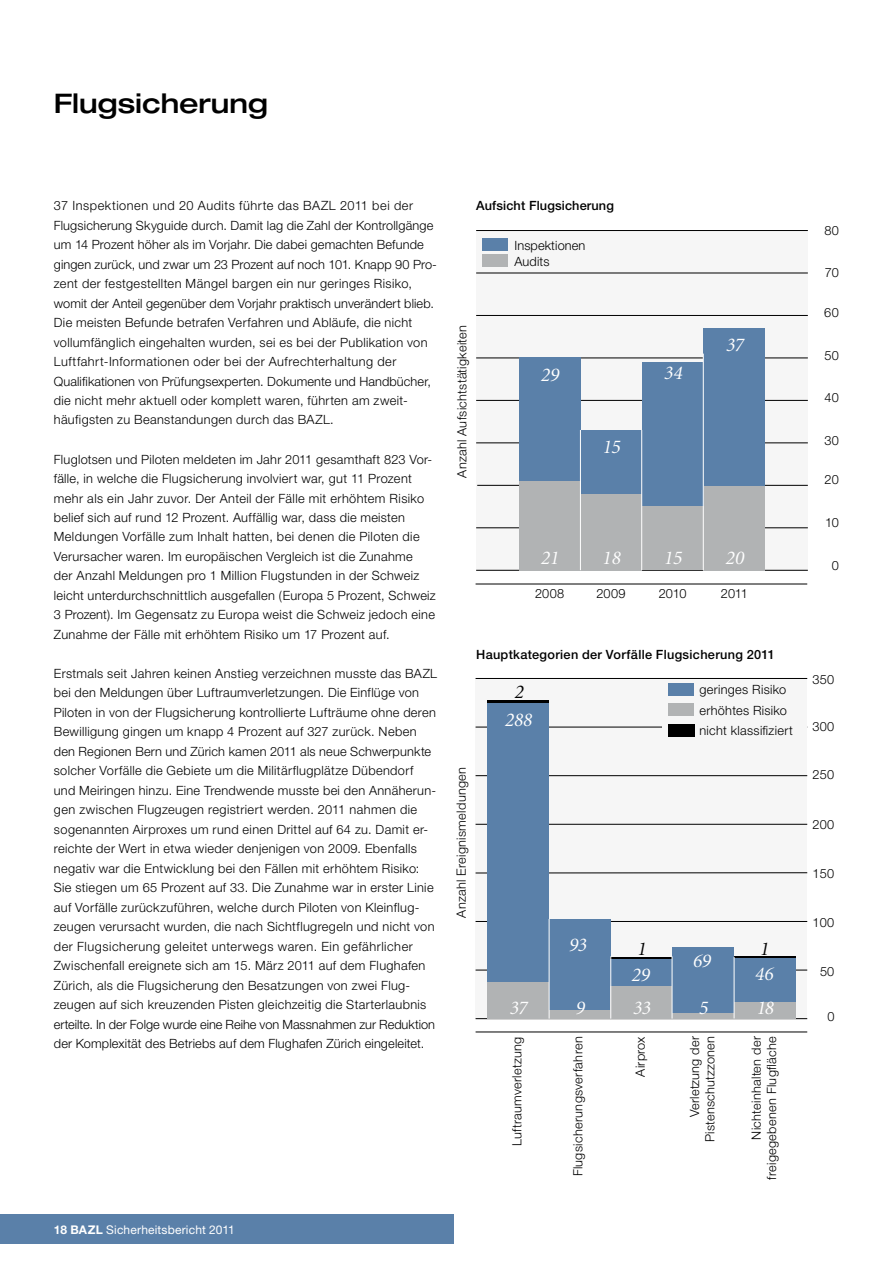
<style>
.page{position:relative;width:893px;height:1263px;background:#fff}
.page>*{position:absolute;margin:0;border:0;box-sizing:border-box;transform-origin:0 0}
.t1{font:500 expanded 27px "Helvetica Neue LT Std";color:#000}
.t2{font:italic 19.5px "Minion";letter-spacing:-.015em;color:#fff}
.t3{font:italic 19.5px "Minion";color:#000}
.t4{font:300 12.75px/19.5px "Helvetica Neue";letter-spacing:.025em;color:#000}
.t5{font:500 12.75px "Helvetica Neue";letter-spacing:.02em;color:#000}
.t6{font:12px "Helvetica Neue";letter-spacing:.015em;color:#fff}
.s1{font-weight:700}
</style>
<div class="page">
<div style="left:476px;top:230px;width:332px;height:340px;background:#f6f6f6"></div>
<hr style="left:476px;top:230px;width:332px;height:1px;background:#000">
<hr style="left:476px;top:273px;width:332px;height:1px;background:#000">
<hr style="left:476px;top:315px;width:332px;height:1px;background:#000">
<hr style="left:476px;top:358px;width:332px;height:1px;background:#000">
<hr style="left:476px;top:400px;width:332px;height:1px;background:#000">
<hr style="left:476px;top:443px;width:332px;height:1px;background:#000">
<hr style="left:477px;top:485px;width:331px;height:1px;background:#000">
<hr style="left:476px;top:527px;width:332px;height:1px;background:#000">
<hr style="left:476px;top:570px;width:332px;height:1px;background:#000">
<div style="left:476px;top:678px;width:331px;height:340px;background:#f6f6f6"></div>
<hr style="left:476px;top:678px;width:331px;height:1px;background:#000">
<hr style="left:476px;top:775px;width:331px;height:1px;background:#000">
<hr style="left:476px;top:824px;width:331px;height:1px;background:#000">
<hr style="left:476px;top:727px;width:331px;height:1px;background:#000">
<hr style="left:476px;top:872px;width:331px;height:1px;background:#000">
<hr style="left:476px;top:921px;width:331px;height:1px;background:#000">
<hr style="left:476px;top:970px;width:331px;height:1px;background:#000">
<hr style="left:476px;top:1018px;width:331px;height:1px;background:#000">
<hr style="left:476px;top:1032px;width:331px;height:1px;background:#000">
<hr style="left:476px;top:584px;width:331px;height:1px;background:#000">
<div style="left:662px;top:681px;width:145px;height:64px;background:#f6f6f6"></div>
<div style="left:0;top:1214px;width:454px;height:30px;background:#5a80a9"></div>
<div style="left:669px;top:703px;width:25px;height:13px;background:#b1b3b4"></div>
<div style="left:669px;top:683px;width:25px;height:13px;background:#5a80a9"></div>
<div style="left:483px;top:238px;width:25px;height:13px;background:#5a80a9"></div>
<div style="left:483px;top:254px;width:25px;height:13px;background:#b1b3b4"></div>
<div style="left:669px;top:724px;width:26px;height:12px;background:#000"></div>
<div style="left:703px;top:485px;width:62px;height:85px;background:#b1b3b4"></div>
<div style="left:519px;top:358px;width:61px;height:123px;background:#5a80a9"></div>
<div style="left:580px;top:430px;width:62px;height:64px;background:#5a80a9"></div>
<div style="left:642px;top:362px;width:61px;height:144px;background:#5a80a9"></div>
<div style="left:703px;top:329px;width:62px;height:157px;background:#5a80a9"></div>
<div style="left:519px;top:481px;width:61px;height:89px;background:#b1b3b4"></div>
<div style="left:580px;top:494px;width:62px;height:76px;background:#b1b3b4"></div>
<hr style="left:580px;top:430px;width:1px;height:140px;background:#fff">
<div style="left:642px;top:506px;width:61px;height:64px;background:#b1b3b4"></div>
<hr style="left:703px;top:354px;width:1px;height:216px;background:#fff">
<div style="left:672px;top:947px;width:62px;height:72px;background:#5a80a9"></div>
<div style="left:734px;top:958px;width:61px;height:43px;background:#5a80a9"></div>
<div style="left:611px;top:958px;width:61px;height:28px;background:#5a80a9"></div>
<div style="left:549px;top:919px;width:62px;height:91px;background:#5a80a9"></div>
<div style="left:487px;top:702px;width:62px;height:280px;background:#5a80a9"></div>
<div style="left:487px;top:982px;width:62px;height:36px;background:#b1b3b4"></div>
<div style="left:611px;top:986px;width:61px;height:32px;background:#b1b3b4"></div>
<div style="left:549px;top:1010px;width:62px;height:8px;background:#b1b3b4"></div>
<div style="left:672px;top:1013px;width:62px;height:5px;background:#b1b3b4"></div>
<div style="left:734px;top:1001px;width:61px;height:17px;background:#b1b3b4"></div>
<hr style="left:611px;top:958px;width:61px;height:1px;background:#000">
<hr style="left:487px;top:700px;width:62px;height:2px;background:#000">
<hr style="left:549px;top:919px;width:1px;height:99px;background:#fff">
<hr style="left:610px;top:956px;width:1px;height:62px;background:#fff">
<hr style="left:672px;top:956px;width:1px;height:62px;background:#fff">
<hr style="left:734px;top:957px;width:61px;height:1px;background:#000">
<hr style="left:734px;top:957px;width:1px;height:61px;background:#fff">
<hr style="left:641px;top:430px;width:1px;height:140px;background:#fff">
<h1 class="t1" style="left:54px;top:86px;width:216px">Flugsicherung</h1>
<p class="t4" style="left:54px;top:195px;width:385px">37 Inspektionen und 20 Audits führte das BAZL 2011 bei der Flugsicherung Skyguide durch. Damit lag die Zahl der Kontrollgänge um 14 Prozent höher als im Vorjahr. Die dabei gemachten Befunde gingen zurück, und zwar um 23 Prozent auf noch 101. Knapp 90 Pro&shy;zent der festgestellten Mängel bargen ein nur geringes Risiko, womit der Anteil gegenüber dem Vorjahr praktisch unverändert blieb.<br>Die meisten Befunde betrafen Verfahren und Abläufe, die nicht vollumfänglich eingehalten wurden, sei es bei der Publikation von Luftfahrt-Informationen oder bei der Aufrechterhaltung der Qualifikationen von Prüfungsexperten. Dokumente und Handbücher, die nicht mehr aktuell oder komplett waren, führten am zweit&shy;häufigsten zu Beanstandungen durch das BAZL.</p>
<p class="t4" style="left:54px;top:449px;width:383px">Fluglotsen und Piloten meldeten im Jahr 2011 gesamthaft 823 Vor&shy;fälle, in welche die Flugsicherung involviert war, gut 11 Prozent mehr als ein Jahr zuvor. Der Anteil der Fälle mit erhöhtem Risiko belief sich auf rund 12 Prozent. Auffällig war, dass die meisten Meldungen Vorfälle zum Inhalt hatten, bei denen die Piloten die Verursacher waren. Im europäischen Vergleich ist die Zunahme<br>der Anzahl Meldungen pro 1 Million Flugstunden in der Schweiz leicht unterdurchschnittlich ausgefallen (Europa 5 Prozent, Schweiz 3 Prozent). Im Gegensatz zu Europa weist die Schweiz jedoch eine Zunahme der Fälle mit erhöhtem Risiko um 17 Prozent auf.</p>
<p class="t4" style="left:54px;top:663px;width:385px">Erstmals seit Jahren keinen Anstieg verzeichnen musste das BAZL bei den Meldungen über Luftraumverletzungen. Die Einflüge von Piloten in von der Flugsicherung kontrollierte Lufträume ohne deren Bewilligung gingen um knapp 4 Prozent auf 327 zurück. Neben den Regionen Bern und Zürich kamen 2011 als neue Schwerpunkte solcher Vorfälle die Gebiete um die Militärflugplätze Dübendorf und Meiringen hinzu. Eine Trendwende musste bei den Annäherun&shy;gen zwischen Flugzeugen registriert werden. 2011 nahmen die sogenannten Airproxes um rund einen Drittel auf 64 zu. Damit er&shy;reichte der Wert in etwa wieder denjenigen von 2009. Ebenfalls negativ war die Entwicklung bei den Fällen mit erhöhtem Risiko:<br>Sie stiegen um 65 Prozent auf 33. Die Zunahme war in erster Linie auf Vorfälle zurückzuführen, welche durch Piloten von Kleinflug&shy;zeugen verursacht wurden, die nach Sichtflugregeln und nicht von der Flugsicherung geleitet unterwegs waren. Ein gefährlicher Zwischenfall ereignete sich am 15. März 2011 auf dem Flughafen Zürich, als die Flugsicherung den Besatzungen von zwei Flug&shy;zeugen auf sich kreuzenden Pisten gleichzeitig die Starterlaubnis erteilte. In der Folge wurde eine Reihe von Massnahmen zur Reduktion der Komplexität des Betriebs auf dem Flughafen Zürich eingeleitet.</p>
<p class="t6" style="left:54px;top:1223px;width:182px"><span class="s1">18 BAZL</span> Sicherheitsbericht 2011</p>
<p class="t5" style="left:476px;top:198px;width:139px">Aufsicht Flugsicherung</p>
<p class="t4" style="left:514px;top:237px;width:73px;line-height:16.5px">Inspektionen<br>Audits</p>
<p class="t4" style="left:452px;top:478px;width:154px;rotate:-90deg">Anzahl Aufsichtstätigkeiten</p>
<h2 class="t2" style="left:541px;top:365px;width:20px">29</h2>
<h2 class="t2" style="left:663px;top:363px;width:20px">34</h2>
<h2 class="t2" style="left:602px;top:437px;width:19px">15</h2>
<h2 class="t2" style="left:725px;top:335px;width:19px">37</h2>
<h2 class="t2" style="left:725px;top:548px;width:20px">20</h2>
<h2 class="t2" style="left:540px;top:548px;width:20px">21</h2>
<h2 class="t2" style="left:663px;top:548px;width:20px">15</h2>
<p class="t4" style="left:535px;top:584px;width:31px">2008</p>
<p class="t4" style="left:596px;top:584px;width:31px">2009</p>
<p class="t4" style="left:659px;top:584px;width:29px">2010</p>
<p class="t4" style="left:721px;top:584px;width:29px">2011</p>
<h2 class="t2" style="left:602px;top:548px;width:20px">18</h2>
<p class="t5" style="left:476px;top:646px;width:300px">Hauptkategorien der Vorfälle Flugsicherung 2011</p>
<p class="t4" style="left:451px;top:918px;width:152px;rotate:-90deg">Anzahl Ereignismeldungen</p>
<h2 class="t3" style="left:514px;top:682px;width:11px">2</h2>
<h2 class="t2" style="left:504px;top:710px;width:29px">288</h2>
<p class="t4" style="left:699px;top:679px;width:88px">geringes Risiko</p>
<p class="t4" style="left:699px;top:720px;width:95px">nicht klassifiziert</p>
<p class="t4" style="left:699px;top:700px;width:89px">erhöhtes Risiko</p>
<h2 class="t2" style="left:509px;top:998px;width:19px">37</h2>
<h2 class="t2" style="left:568px;top:935px;width:19px">93</h2>
<h2 class="t2" style="left:575px;top:998px;width:11px">9</h2>
<h2 class="t3" style="left:637px;top:939px;width:11px">1</h2>
<h2 class="t2" style="left:631px;top:965px;width:20px">29</h2>
<h2 class="t2" style="left:693px;top:951px;width:19px">69</h2>
<h2 class="t3" style="left:759px;top:939px;width:11px">1</h2>
<h2 class="t2" style="left:755px;top:964px;width:20px">46</h2>
<h2 class="t2" style="left:633px;top:998px;width:19px">33</h2>
<h2 class="t2" style="left:698px;top:998px;width:11px">5</h2>
<h2 class="t2" style="left:756px;top:998px;width:19px">18</h2>
<p class="t4" style="left:507px;top:1146px;width:111px;rotate:-90deg">Luftraumverletzung</p>
<p class="t4" style="left:568px;top:1176px;width:142px;rotate:-90deg">Flugsicherungsverfahren</p>
<p class="t4" style="left:630px;top:1077px;width:42px;rotate:-90deg">Airprox</p>
<p class="t4" style="left:687px;top:1142px;width:107px;line-height:15.3px;text-align:right;rotate:-90deg">Verletzung der<br>Pistenschutzzonen</p>
<p class="t4" style="left:748px;top:1180px;width:145px;line-height:15.3px;text-align:right;rotate:-90deg">Nichteinhalten der freigegebenen Flugfläche</p>
<p class="t4" style="left:824px;top:220px;width:16px">80</p>
<p class="t4" style="left:825px;top:263px;width:15px">70</p>
<p class="t4" style="left:824px;top:303px;width:16px">60</p>
<p class="t4" style="left:824px;top:345px;width:16px">50</p>
<p class="t4" style="left:824px;top:388px;width:16px">40</p>
<p class="t4" style="left:824px;top:430px;width:16px">30</p>
<p class="t4" style="left:825px;top:470px;width:16px">20</p>
<p class="t4" style="left:825px;top:513px;width:15px">10</p>
<p class="t4" style="left:832px;top:555px;width:9px">0</p>
<p class="t4" style="left:812px;top:670px;width:23px">350</p>
<p class="t4" style="left:812px;top:717px;width:23px">300</p>
<p class="t4" style="left:812px;top:765px;width:23px">250</p>
<p class="t4" style="left:812px;top:814px;width:23px">200</p>
<p class="t4" style="left:812px;top:863px;width:23px">150</p>
<p class="t4" style="left:812px;top:912px;width:23px">100</p>
<p class="t4" style="left:820px;top:961px;width:16px">50</p>
<p class="t4" style="left:828px;top:1006px;width:9px">0</p>
</div>
